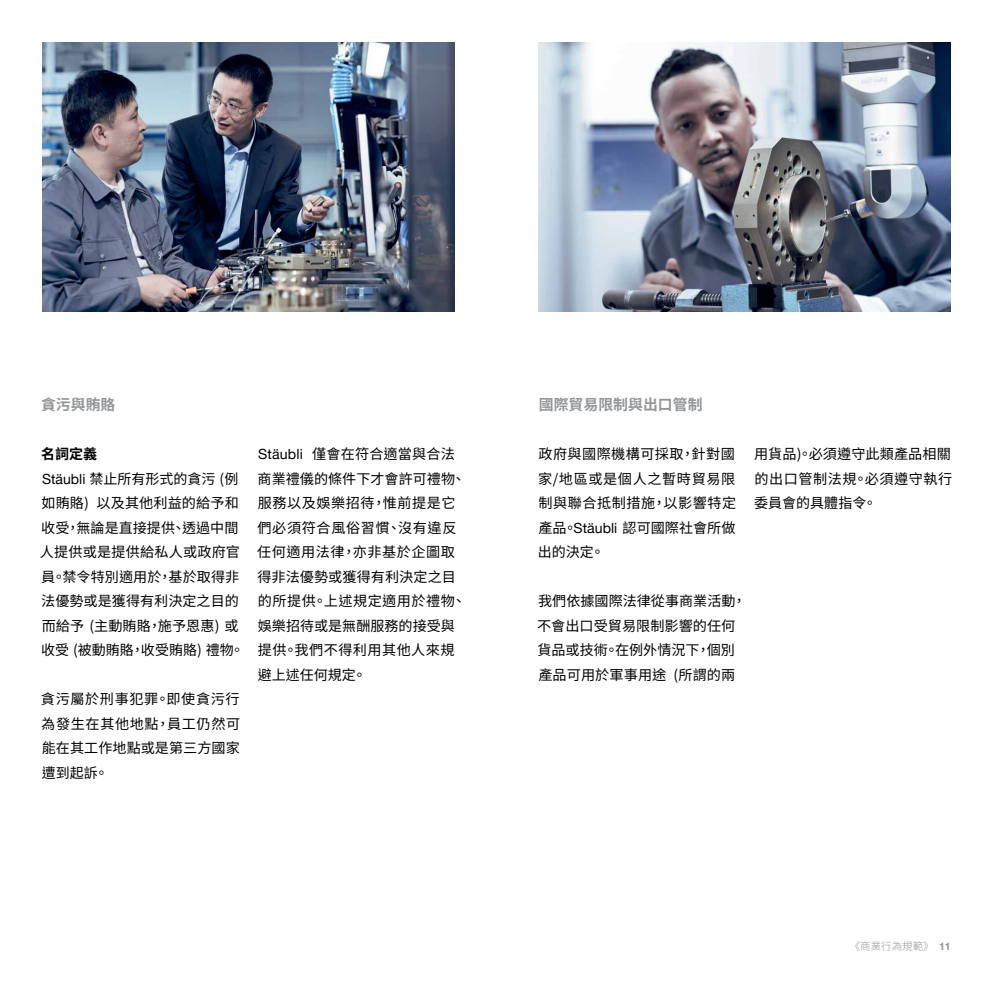
<style>
.page{position:relative;width:993px;height:993px;background:#fff}
.page>*{position:absolute;margin:0;border:0;box-sizing:border-box;transform-origin:0 0}
.t1{font:700 14.88px "Noto Sans CJ Ktc";color:#939598}
.t2{font:14px/24.5px "Noto Sans CJ Ktc";letter-spacing:.005em;color:#000;text-align:justify}
.t3{font:14px/24.5px "Noto Sans CJ Ktc";letter-spacing:.03em;color:#000}
.t4{font:300 10.5px "Noto Sans CJ Ktc";color:#939598}
.s1{font-weight:700}
.s2{font-family:"Helvetica Neue"}
.s3{font-family:"Helvetica Neue LT Std";font-weight:700}
</style>
<div class="page">
<img style="left:42px;top:42px;width:412px;height:270px">
<img style="left:538px;top:42px;width:412px;height:270px">
<p class="t1" style="left:41px;top:396px;width:76px">貪污與賄賂</p>
<p class="t2" style="left:40px;top:442px;width:206px;text-align:left"><span class="s1">名詞定義<br></span><span class="s2">Stäubli</span> 禁止所有形式的貪污 (例如賄賂) 以及其他利益的給予和收受，無論是直接提供、透過中間人提供或是提供給私人或政府官員。禁令特別適用於，基於取得非法優勢或是獲得有利決定之目的而給予 (主動賄賂，施予恩惠) 或收受 (被動賄賂，收受賄賂) 禮物。</p>
<p class="t2" style="left:41px;top:687px;width:201px">貪污屬於刑事犯罪。即使貪污行為發生在其他地點，員工仍然可能在其工作地點或是第三方國家遭到起訴。</p>
<p class="t3" style="left:257px;top:442px;width:210px"><span class="s2">Stäubli</span> 僅會在符合適當與合法商業禮儀的條件下才會許可禮物、服務以及娛樂招待，惟前提是它們必須符合風俗習慣、沒有違反任何適用法律，亦非基於企圖取得非法優勢或獲得有利決定之目的所提供。上述規定適用於禮物、娛樂招待或是無酬服務的接受與提供。我們不得利用其他人來規避上述任何規定。</p>
<p class="t1" style="left:538px;top:396px;width:165px">國際貿易限制與出口管制</p>
<p class="t2" style="left:537px;top:442px;width:200px">政府與國際機構可採取，針對國家/地區或是個人之暫時貿易限制與聯合抵制措施，以影響特定產品。<span class="s2">Stäubli</span> 認可國際社會所做出的決定。</p>
<p class="t2" style="left:537px;top:589px;width:210px;text-align:left">我們依據國際法律從事商業活動，不會出口受貿易限制影響的任何貨品或技術。在例外情況下，個別產品可用於軍事用途 (所謂的兩</p>
<p class="t2" style="left:753px;top:442px;width:200px">用貨品)。必須遵守此類產品相關的出口管制法規。必須遵守執行委員會的具體指令。</p>
<p class="t4" style="left:849px;top:939px;width:102px">《商業行為規範》 <span class="s3">11</span></p>
</div>
